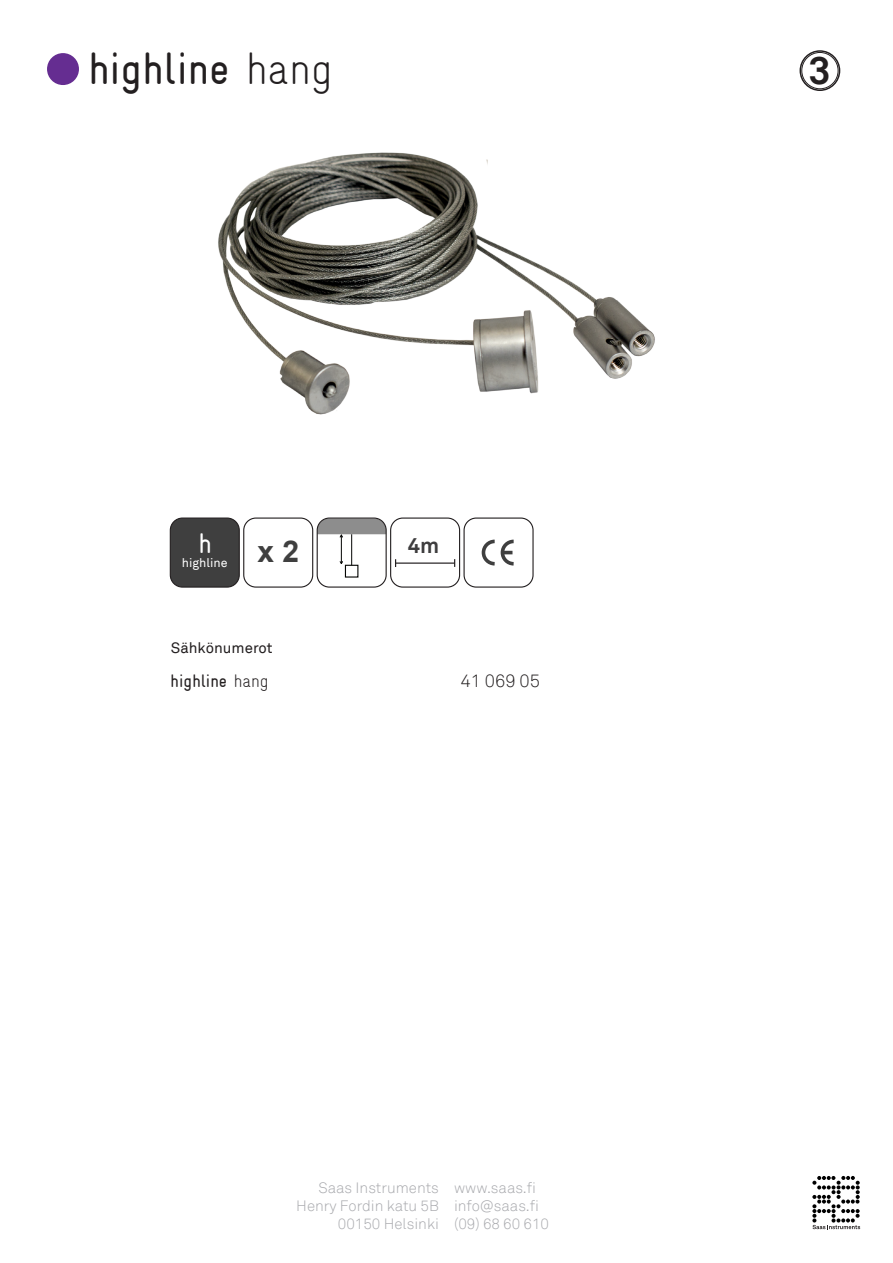
<style>
.page{position:relative;width:893px;height:1263px;background:#fff}
.page>*{position:absolute;margin:0;border:0;box-sizing:border-box;transform-origin:0 0}
.t1{font:condensed 45px "Gravur";color:#231f20}
.t2{font:700 39px "Akkurat";color:#231f20}
.t3{font:700 30px "Arial";color:#3f3f3f}
.t4{font:condensed 28.2px "Gravur";color:#fff}
.t5{font:700 21.6px "Akkurat";color:#3e3d3e}
.t6{font:condensed 18px "Gravur";color:#231f20}
.t7{font:300 18px "Akkurat";color:#231f20}
.t8{font:300 15px/18px "Akkurat";color:#a8a9ad;text-align:right}
.t9{font:15px "Akkurat";color:#231f20}
.t10{font:12.3px "Akkurat";color:#fff}
.s1{font-weight:300}
</style>
<div class="page">
<div style="left:345px;top:565px;width:13px;height:13px;background:#fff;border:1px solid #040503"></div>
<hr style="left:351px;top:534px;width:1px;height:31px;background:#040503">
<svg style="left:317px;top:519px;width:68px;height:45px"></svg>
<svg style="left:812px;top:1176px;width:48px;height:53px"></svg>
<div style="left:47px;top:53px;width:32px;height:32px;background:#652d91;border-radius:50%"></div>
<div style="left:799px;top:50px;width:41px;height:41px;border:2px solid #231f20;border-radius:50%"></div>
<div style="left:802px;top:52px;width:36px;height:37px;border:1px solid #231f20;border-radius:50%"></div>
<div style="left:170px;top:518px;width:69px;height:69px;background:#3f3f3f;border-radius:12px"></div>
<div style="left:170px;top:517px;width:70px;height:71px;border:1px solid #231f20;border-radius:12px"></div>
<div style="left:390px;top:517px;width:70px;height:71px;border:1px solid #231f20;border-radius:12px"></div>
<div style="left:463px;top:517px;width:71px;height:71px;border:1px solid #231f20;border-radius:12px"></div>
<svg style="left:481px;top:539px;width:33px;height:27px"></svg>
<div style="left:317px;top:517px;width:70px;height:71px;border:1px solid #231f20;border-radius:12px"></div>
<div style="left:243px;top:517px;width:70px;height:71px;border:1px solid #231f20;border-radius:12px"></div>
<img style="left:218px;top:152px;width:437px;height:263px">
<hr style="left:396px;top:562px;width:59px;height:2px;background:#231f20">
<h1 class="t1" style="left:88px;top:43px;width:247px">highline <span class="s1">hang</span></h1>
<h3 class="t4" style="left:198px;top:527px;width:15px">h</h3>
<p class="t10" style="left:182px;top:556px;width:47px">highline</p>
<h3 class="t3" style="left:257px;top:530px;width:43px">x 2</h3>
<h3 class="t5" style="left:408px;top:532px;width:33px">4m</h3>
<p class="t9" style="left:171px;top:639px;width:103px">Sähkönumerot</p>
<p class="t6" style="left:170px;top:671px;width:100px">highline <span class="s1">hang</span></p>
<p class="t7" style="left:461px;top:670px;width:81px">41 069 05</p>
<p class="t8" style="left:296px;top:1179px;width:144px">Saas Instruments<br>Henry Fordin katu 5B<br>00150 Helsinki</p>
<p class="t8" style="left:454px;top:1179px;width:97px;text-align:left">www.saas.fi info@saas.fi (09) 68 60 610</p>
<h2 class="t2" style="left:808px;top:46px;width:24px">3</h2>
</div>
